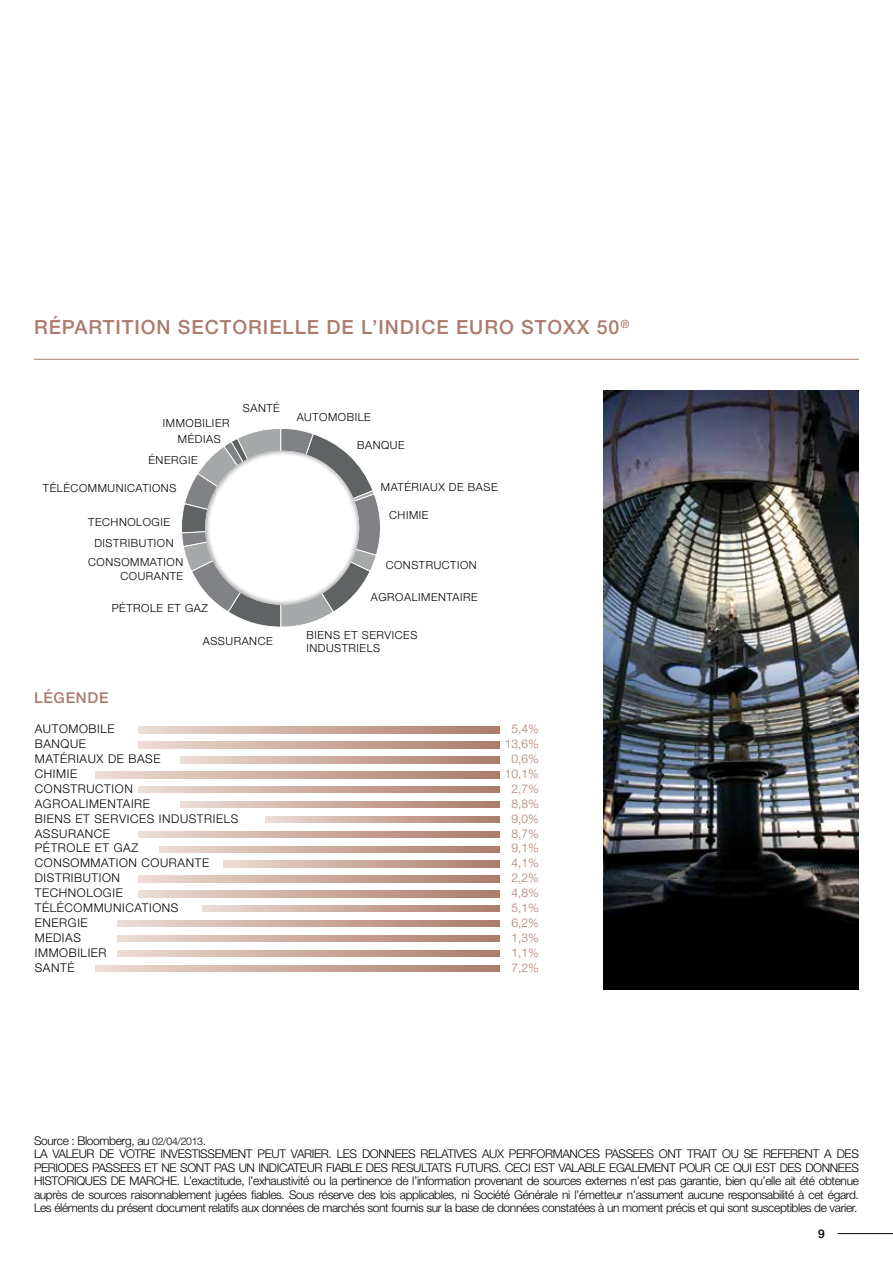
<style>
.page{position:relative;width:893px;height:1263px;background:#fff}
.page>*{position:absolute;margin:0;border:0;box-sizing:border-box;transform-origin:0 0}
.t1{font:500 19.5px "Helvetica Neue";letter-spacing:.05em;color:#ab7c6c}
.t2{font:500 15px "Helvetica Neue";color:#ab7c6c}
.t3{font:300 12px/13.5px "Helvetica Neue";letter-spacing:-.03em;color:#000}
.t4{font:300 12px "Helvetica Neue";color:#ab7c6c}
.t5{font:500 12px "Helvetica Neue";color:#000}
.t6{font:300 11.1px "Helvetica Neue";letter-spacing:.05em;color:#000}
.s1{font-size:10.5px}
</style>
<div class="page">
<hr style="left:838px;top:1233px;width:55px;height:1px;background:#000">
<hr style="left:34px;top:359px;width:825px;height:1px;background:#ab7c6c">
<img style="left:604px;top:390px;width:255px;height:599px">
<svg style="left:138px;top:727px;width:362px;height:6px"></svg>
<svg style="left:138px;top:742px;width:362px;height:6px"></svg>
<svg style="left:181px;top:757px;width:319px;height:6px"></svg>
<svg style="left:96px;top:772px;width:404px;height:6px"></svg>
<svg style="left:138px;top:786px;width:362px;height:7px"></svg>
<svg style="left:181px;top:801px;width:319px;height:7px"></svg>
<svg style="left:266px;top:816px;width:234px;height:7px"></svg>
<svg style="left:138px;top:831px;width:362px;height:6px"></svg>
<svg style="left:160px;top:846px;width:340px;height:6px"></svg>
<svg style="left:223px;top:861px;width:277px;height:6px"></svg>
<svg style="left:138px;top:876px;width:362px;height:6px"></svg>
<svg style="left:138px;top:891px;width:362px;height:6px"></svg>
<svg style="left:202px;top:905px;width:298px;height:7px"></svg>
<svg style="left:117px;top:920px;width:383px;height:7px"></svg>
<svg style="left:117px;top:935px;width:383px;height:7px"></svg>
<svg style="left:117px;top:950px;width:383px;height:7px"></svg>
<svg style="left:96px;top:965px;width:404px;height:6px"></svg>
<svg style="left:181px;top:429px;width:200px;height:198px"></svg>
<img style="left:238px;top:451px;width:66px;height:154px">
<img style="left:304px;top:454px;width:22px;height:148px">
<img style="left:227px;top:464px;width:11px;height:127px">
<img style="left:326px;top:464px;width:11px;height:127px">
<img style="left:216px;top:474px;width:11px;height:108px">
<img style="left:337px;top:474px;width:11px;height:108px">
<img style="left:205px;top:488px;width:11px;height:79px">
<img style="left:348px;top:488px;width:11px;height:79px">
<h1 class="t1" style="left:34px;top:316px;width:597px">RÉPARTITION SECTORIELLE DE L’INDICE EURO STOXX 50<sup>®</sup></h1>
<p class="t6" style="left:163px;top:416px;width:8px">immobilier</p>
<p class="t6" style="left:178px;top:433px;width:25px">médias</p>
<p class="t6" style="left:148px;top:453px;width:15px">énergie</p>
<p class="t6" style="left:43px;top:481px;width:37px">Télécommunications</p>
<p class="t6" style="left:88px;top:515px;width:16px">Technologie</p>
<p class="t6" style="left:94px;top:537px;width:8px">distribution</p>
<p class="t6" style="left:88px;top:556px;width:9px">consommation</p>
<p class="t6" style="left:120px;top:569px;width:9px">courante</p>
<p class="t6" style="left:112px;top:601px;width:24px">Pétrole</p>
<p class="t6" style="left:167px;top:601px;width:42px">et gaz</p>
<p class="t6" style="left:243px;top:401px;width:9px">sant</p>
<p class="t6" style="left:273px;top:401px;width:8px">é</p>
<p class="t2" style="left:34px;top:689px;width:11px">LÉGE</p>
<p class="t2" style="left:76px;top:689px;width:23px">NDE</p>
<p class="t6" style="left:203px;top:635px;width:9px">assurance</p>
<p class="t6" style="left:297px;top:410px;width:9px">automobile</p>
<p class="t6" style="left:357px;top:438px;width:33px">BANque</p>
<p class="t6" style="left:381px;top:481px;width:39px">Matériaux</p>
<p class="t6" style="left:449px;top:481px;width:28px">de base</p>
<p class="t6" style="left:389px;top:509px;width:8px">chimie</p>
<p class="t6" style="left:386px;top:558px;width:9px">construction</p>
<p class="t6" style="left:371px;top:590px;width:9px">agroalimentaire</p>
<p class="t6" style="left:306px;top:628px;width:8px">biens</p>
<p class="t6" style="left:344px;top:628px;width:26px">et services</p>
<p class="t6" style="left:306px;top:641px;width:8px">industriels</p>
<p class="t3" style="left:35px;top:722px;width:17px">Automobile</p>
<p class="t4" style="left:512px;top:722px;width:29px">5,4%</p>
<p class="t3" style="left:35px;top:737px;width:17px">Banque</p>
<p class="t4" style="left:505px;top:737px;width:36px">13,6%</p>
<p class="t3" style="left:35px;top:752px;width:41px">Matériaux</p>
<p class="t3" style="left:108px;top:752px;width:28px">de base</p>
<p class="t4" style="left:512px;top:751px;width:29px">0,6%</p>
<p class="t3" style="left:35px;top:767px;width:16px">Chimie</p>
<p class="t4" style="left:505px;top:766px;width:36px">10,1%</p>
<p class="t3" style="left:35px;top:782px;width:18px">Construction</p>
<p class="t4" style="left:512px;top:781px;width:29px">2,7%</p>
<p class="t3" style="left:35px;top:796px;width:17px">Agroalimentaire</p>
<p class="t4" style="left:512px;top:796px;width:29px">8,8%</p>
<p class="t3" style="left:35px;top:811px;width:17px">Biens</p>
<p class="t3" style="left:76px;top:811px;width:28px">et services</p>
<p class="t3" style="left:159px;top:811px;width:8px">industriels</p>
<p class="t4" style="left:512px;top:811px;width:29px">9,0%</p>
<p class="t3" style="left:35px;top:826px;width:17px">Assurance</p>
<p class="t4" style="left:512px;top:826px;width:29px">8,7%</p>
<p class="t3" style="left:35px;top:841px;width:25px">Pétrole</p>
<p class="t3" style="left:95px;top:841px;width:45px">et Gaz</p>
<p class="t4" style="left:512px;top:841px;width:29px">9,1%</p>
<p class="t3" style="left:35px;top:856px;width:19px">Consommation</p>
<p class="t3" style="left:142px;top:856px;width:9px">courante</p>
<p class="t4" style="left:512px;top:856px;width:29px">4,1%</p>
<p class="t3" style="left:35px;top:871px;width:17px">Distribution</p>
<p class="t4" style="left:512px;top:870px;width:29px">2,2%</p>
<p class="t3" style="left:35px;top:886px;width:16px">Technologie</p>
<p class="t4" style="left:512px;top:885px;width:29px">4,8%</p>
<p class="t3" style="left:35px;top:901px;width:39px">Télécommunications</p>
<p class="t4" style="left:512px;top:900px;width:29px">5,1%</p>
<p class="t3" style="left:35px;top:915px;width:16px">Energie</p>
<p class="t4" style="left:512px;top:915px;width:29px">6,2%</p>
<p class="t3" style="left:35px;top:930px;width:18px">Medias</p>
<p class="t4" style="left:512px;top:930px;width:29px">1,3%</p>
<p class="t3" style="left:35px;top:945px;width:12px">Immobilier</p>
<p class="t4" style="left:512px;top:945px;width:29px">1,1%</p>
<p class="t3" style="left:35px;top:960px;width:18px">Sant</p>
<p class="t3" style="left:67px;top:960px;width:9px">é</p>
<p class="t4" style="left:512px;top:960px;width:29px">7,2%</p>
<p class="t3" style="left:34px;top:1133px;width:826px">Source : Bloomberg, au <span class="s1">02/04/2013</span>.<br>LA VALEUR DE VOTRE INVESTISSEMENT PEUT VARIER. LES DONNEES RELATIVES AUX PERFORMANCES PASSEES ONT TRAIT OU SE REFERENT A DES PERIODES PASSEES ET NE SONT PAS UN INDICATEUR FIABLE DES RESULTATS FUTURS. CECI EST VALABLE EGALEMENT POUR CE QUI EST DES DONNEES HISTORIQUES DE MARCHE. L’exactitude, l’exhaustivité ou la pertinence de l’information provenant de sources externes n’est pas garantie, bien qu’elle ait été obtenue auprès de sources raisonnablement jugées fiables. Sous réserve des lois applicables, ni Société Générale ni l’émetteur n’assument aucune responsabilité à cet égard.<br>Les éléments du présent document relatifs aux données de marchés sont fournis sur la base de données constatées à un moment précis et qui sont susceptibles de varier.</p>
<p class="t5" style="left:818px;top:1226px;width:8px">9</p>
</div>
